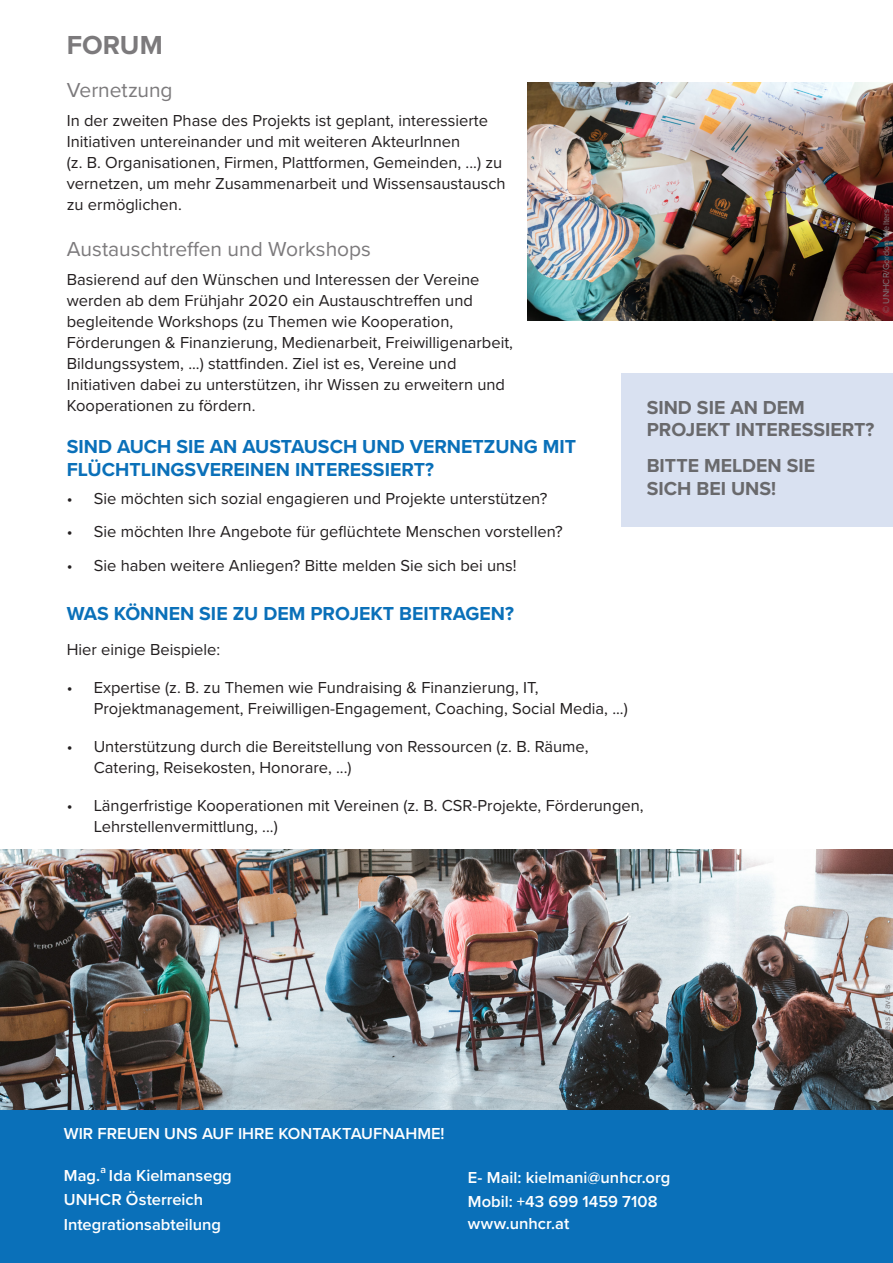
<style>
.page{position:relative;width:893px;height:1263px;background:#fff}
.page>*{position:absolute;margin:0;border:0;box-sizing:border-box;transform-origin:0 0}
.t1{font:700 27px "Proxima Nova";color:#7c7a7c}
.t2{font:21px "Proxima Nova";color:#7c7a7c}
.t3{font:700 19.5px/22.5px "Proxima Nova";color:#0a70b9}
.t4{font:700 19.5px/22.5px "Proxima Nova";color:#69696c}
.t5{font:16.5px/21px "Proxima Nova";color:#231f20}
.Intro_para__white{font:600 16.5px/24.3px "Proxima Nova";color:#fff}
.Intro_para__white-2{font:600 10.5px "Proxima Nova";color:#fff}
.Credit{font:9px "Proxima Nova";color:#7c7a7c}
</style>
<div class="page">
<div style="left:0;top:1109px;width:893px;height:154px;background:#0a70b9"></div>
<img style="left:527px;top:83px;width:366px;height:237px">
<img style="left:0;top:849px;width:893px;height:260px">
<div style="left:621px;top:373px;width:272px;height:153px;background:#d9e1f1"></div>
<p class="t1" style="left:67px;top:25px;width:97px">FORUM</p>
<p class="t2" style="left:67px;top:74px;width:107px">Vernetzung</p>
<p class="t5" style="left:67px;top:110px;width:440px">In der zweiten Phase des Projekts ist geplant, interessierte Initiativen untereinander und mit weiteren AkteurInnen<br>(z. B. Organisationen, Firmen, Plattformen, Gemeinden, ...) zu vernetzen, um mehr Zusammenarbeit und Wissensaustausch zu ermöglichen.</p>
<p class="t2" style="left:67px;top:233px;width:306px">Austauschtreffen und Workshops</p>
<p class="t5" style="left:67px;top:269px;width:448px">Basierend auf den Wünschen und Interessen der Vereine werden ab dem Frühjahr 2020 ein Austauschtreffen und begleitende Workshops (zu Themen wie Kooperation, Förderungen &amp; Finanzierung, Medienarbeit, Freiwilligenarbeit, Bildungssystem, ...) stattfinden. Ziel ist es, Vereine und Initiativen dabei zu unterstützen, ihr Wissen zu erweitern und Kooperationen zu fördern.</p>
<p class="t3" style="left:67px;top:435px;width:511px">SIND AUCH SIE AN AUSTAUSCH UND VERNETZUNG MIT<br>FLÜCHTLINGSVEREINEN INTERESSIERT?</p>
<p class="t5" style="left:67px;top:487px;width:482px">• Sie möchten sich sozial engagieren und Projekte unterstützen?</p>
<p class="t5" style="left:67px;top:521px;width:497px">• Sie möchten Ihre Angebote für geflüchtete Menschen vorstellen?</p>
<p class="t5" style="left:67px;top:554px;width:451px">• Sie haben weitere Anliegen? Bitte melden Sie sich bei uns!</p>
<p class="Credit" style="left:879px;top:313px;width:106px;rotate:-90deg">© UNHCR/Gordon Welters</p>
<p class="t4" style="left:647px;top:396px;width:229px">SIND SIE AN DEM<br>PROJEKT INTERESSIERT?</p>
<p class="t4" style="left:647px;top:454px;width:170px">BITTE MELDEN SIE<br>SICH BEI UNS!</p>
<p class="t3" style="left:67px;top:601px;width:449px">WAS KÖNNEN SIE ZU DEM PROJEKT BEITRAGEN?</p>
<p class="t5" style="left:67px;top:639px;width:155px">Hier einige Beispiele:</p>
<p class="t5" style="left:94px;top:677px;width:536px;text-indent:-27px">• Expertise (z. B. zu Themen wie Fundraising &amp; Finanzierung, IT,<br>Projektmanagement, Freiwilligen-Engagement, Coaching, Social Media, ...)</p>
<p class="t5" style="left:94px;top:736px;width:496px;text-indent:-27px">• Unterstützung durch die Bereitstellung von Ressourcen (z. B. Räume,<br>Catering, Reisekosten, Honorare, ...)</p>
<p class="t5" style="left:94px;top:795px;width:551px;text-indent:-27px">• Längerfristige Kooperationen mit Vereinen (z. B. CSR-Projekte, Förderungen,<br>Lehrstellenvermittlung, ...)</p>
<p class="Intro_para__white" style="left:64px;top:1121px;width:382px">WIR FREUEN UNS AUF IHRE KONTAKTAUFNAHME!</p>
<p class="Intro_para__white" style="left:64px;top:1163px;width:38px">Mag.</p>
<p class="Intro_para__white-2" style="left:101px;top:1162px;width:7px">a</p>
<p class="Intro_para__white" style="left:64px;top:1163px;width:170px;text-indent:45px">Ida Kielmansegg<br>UNHCR Österreich<br>Integrationsabteilung</p>
<p class="Intro_para__white" style="left:468px;top:1165px;width:204px">E- Mail: kielmani@unhcr.org<br>Mobil: +43 699 1459 7108</p>
<p class="Intro_para__white" style="left:468px;top:1211px;width:103px">www.unhcr.at</p>
<p class="Credit" style="left:880px;top:1095px;width:111px;rotate:-90deg">© UNHCR/Achilleas Zavallis</p>
</div>
